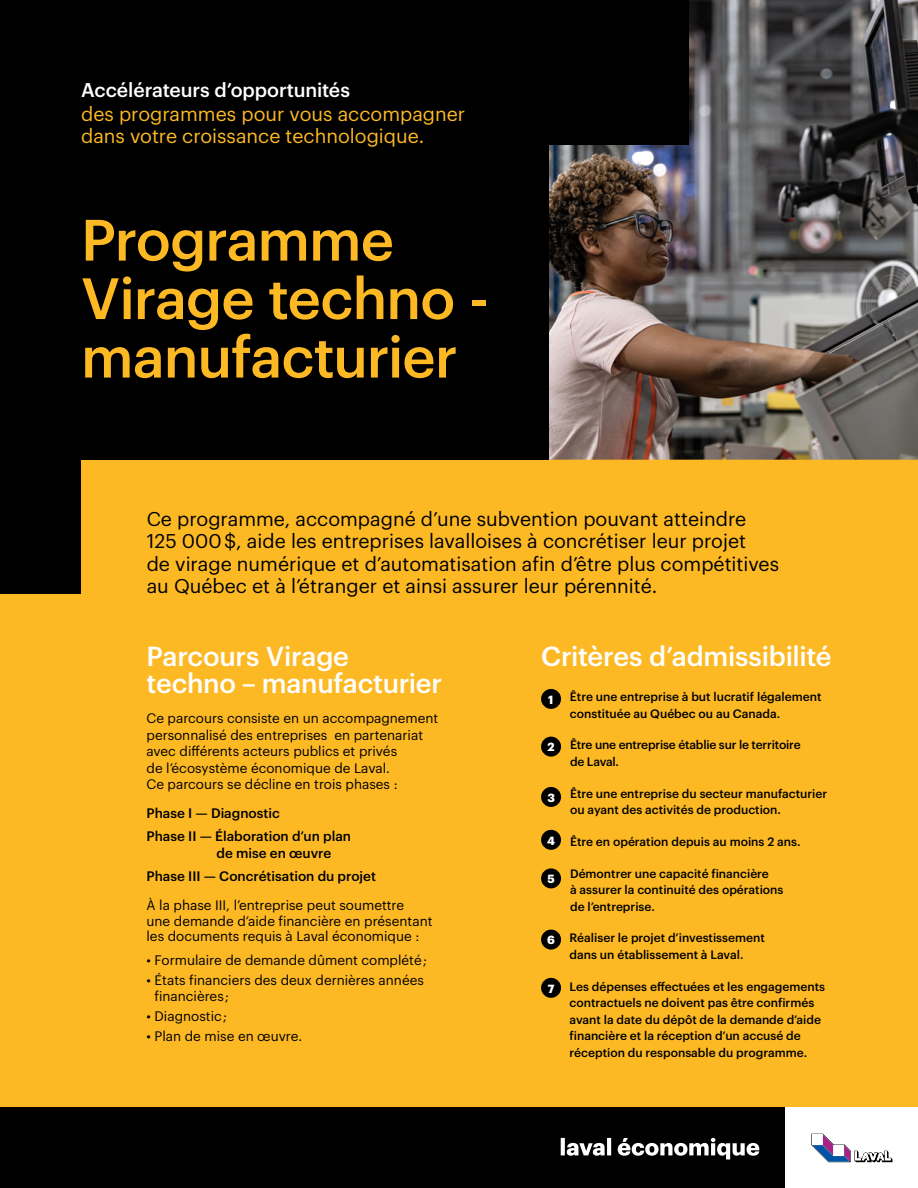
<style>
.page{position:relative;width:918px;height:1188px;background:#fdb924}
.page>*{position:absolute;margin:0;border:0;box-sizing:border-box;transform-origin:0 0}
.t1{font:500 57px/58.5px "Graphik";letter-spacing:-.015em;color:#fdb924}
.t2{font:500 27px/27px "Graphik";letter-spacing:-.01em;color:#fff}
.t3{font:19.5px/22.5px "Graphik";color:#000}
.t4{font:19.5px/22.5px "Graphik";color:#fdb924}
.t5{font:500 19.5px "Graphik";letter-spacing:-.005em;color:#fff}
.t6{font:13.5px/16.5px "Graphik";color:#000}
.t7{font:500 13.5px/22.5px "Graphik";color:#000}
.t8{font:500 12px/16.5px "Graphik";color:#000}
.t9{font:700 11.55px "Graphik";color:#fff}
</style>
<div class="page">
<img style="left:548px;top:0;width:370px;height:460px">
<div style="left:0;top:0;width:81px;height:594px;background:#000"></div>
<div style="left:0;top:0;width:689px;height:145px;background:#000"></div>
<div style="left:0;top:0;width:548px;height:460px;background:#000"></div>
<div style="left:541px;top:689px;width:20px;height:20px;background:#000;border-radius:50%"></div>
<div style="left:541px;top:737px;width:20px;height:20px;background:#000;border-radius:50%"></div>
<div style="left:541px;top:787px;width:20px;height:20px;background:#000;border-radius:50%"></div>
<div style="left:541px;top:830px;width:20px;height:20px;background:#000;border-radius:50%"></div>
<div style="left:541px;top:868px;width:20px;height:20px;background:#000;border-radius:50%"></div>
<div style="left:541px;top:930px;width:20px;height:20px;background:#000;border-radius:50%"></div>
<div style="left:541px;top:978px;width:20px;height:20px;background:#000;border-radius:50%"></div>
<div style="left:0;top:1107px;width:786px;height:81px;background:#000"></div>
<div style="left:785px;top:1107px;width:133px;height:81px;background:#fff"></div>
<svg style="left:811px;top:1134px;width:81px;height:29px"></svg>
<svg style="left:561px;top:1138px;width:198px;height:21px"></svg>
<h3 class="t5" style="left:81px;top:75px;width:270px">Accélérateurs d’opportunités</h3>
<h3 class="t4" style="left:81px;top:101px;width:386px">des programmes pour vous accompagner dans votre croissance technologique.</h3>
<h1 class="t1" style="left:81px;top:206px;width:409px">Programme<br>Virage techno - manufacturier</h1>
<p class="t3" style="left:147px;top:506px;width:634px">Ce programme, accompagné d’une subvention pouvant atteindre 125 000 $, aide les entreprises lavalloises à concrétiser leur projet<br>de virage numérique et d’automatisation afin d’être plus compétitives au Québec et à l’étranger et ainsi assurer leur pérennité.</p>
<h2 class="t2" style="left:147px;top:640px;width:297px">Parcours Virage techno – manufacturier</h2>
<p class="t6" style="left:147px;top:709px;width:293px">Ce parcours consiste en un accompagnement personnalisé des entreprises en partenariat avec différents acteurs publics et privés<br>de l’écosystème économique de Laval.<br>Ce parcours se décline en trois phases :</p>
<p class="t7" style="left:147px;top:801px;width:206px">Phase I — Diagnostic<br>Phase II — Élaboration d’un plan</p>
<p class="t7" style="left:147px;top:841px;width:231px;text-indent:70px">de mise en œuvre<br>Phase III — Concrétisation du projet</p>
<p class="t6" style="left:147px;top:896px;width:287px;line-height:15.8px">À la phase III, l’entreprise peut soumettre<br>une demande d’aide financière en présentant les documents requis à Laval économique :</p>
<p class="t6" style="left:147px;top:950px;width:282px">• Formulaire de demande dûment complété ;</p>
<p class="t6" style="left:155px;top:970px;width:271px;text-indent:-8px">• États financiers des deux dernières années financières ;</p>
<p class="t6" style="left:147px;top:1007px;width:82px">• Diagnostic ;</p>
<p class="t6" style="left:147px;top:1027px;width:157px">• Plan de mise en œuvre.</p>
<h2 class="t2" style="left:541px;top:640px;width:292px">Critères d’admissibilité</h2>
<p class="t9" style="left:548px;top:690px;width:7px">1</p>
<p class="t8" style="left:570px;top:688px;width:253px">Être une entreprise à but lucratif légalement constituée au Québec ou au Canada.</p>
<p class="t9" style="left:548px;top:738px;width:9px">2</p>
<p class="t8" style="left:570px;top:736px;width:232px">Être une entreprise établie sur le territoire de Laval.</p>
<p class="t9" style="left:547px;top:789px;width:9px">3</p>
<p class="t8" style="left:570px;top:784px;width:259px">Être une entreprise du secteur manufacturier ou ayant des activités de production.</p>
<p class="t9" style="left:547px;top:831px;width:9px">4</p>
<p class="t8" style="left:570px;top:832px;width:232px">Être en opération depuis au moins 2 ans.</p>
<p class="t9" style="left:548px;top:870px;width:9px">5</p>
<p class="t8" style="left:570px;top:864px;width:215px">Démontrer une capacité financière<br>à assurer la continuité des opérations de l’entreprise.</p>
<p class="t8" style="left:547px;top:929px;width:219px;text-align:center"><sub>6</sub> Réaliser le projet d’investissement dans un établissement à Laval.</p>
<p class="t9" style="left:548px;top:979px;width:8px">7</p>
<p class="t8" style="left:570px;top:977px;width:257px">Les dépenses effectuées et les engagements contractuels ne doivent pas être confirmés avant la date du dépôt de la demande d’aide financière et la réception d’un accusé de réception du responsable du programme.</p>
</div>
